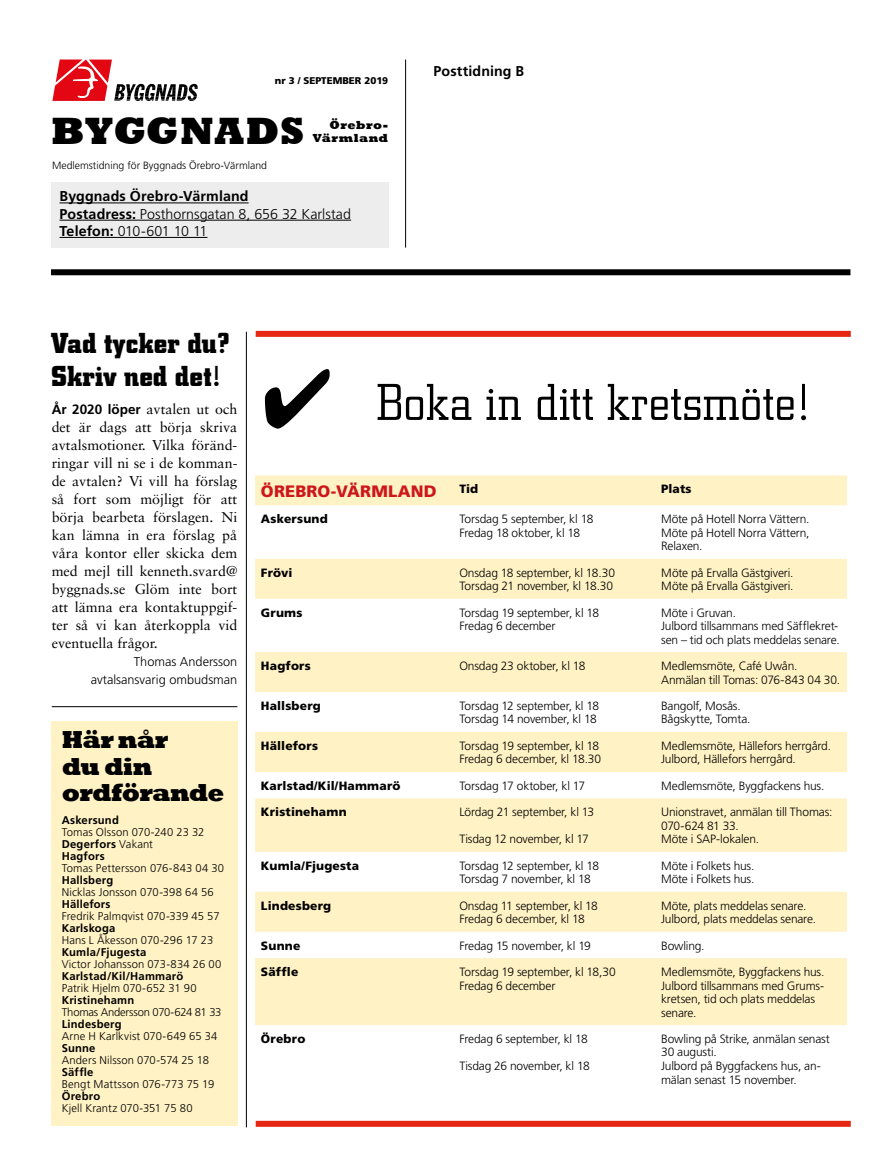
<style>
.page{position:relative;width:893px;height:1170px;background:#fff}
.page>*{position:absolute;margin:0;border:0;box-sizing:border-box;transform-origin:0 0}
.t1{font:300 51px "City";letter-spacing:.02em;color:#000}
.t2{font:800 39px "Rockwell";letter-spacing:.015em;color:#000}
.t3{font:700 28.5px/33px "City";letter-spacing:.01em;color:#000}
.t4{font:800 25.2px/26.2px "Rockwell";letter-spacing:-.025em;color:#000}
.t5{font:900 16.5px "Frutiger";letter-spacing:.01em;color:#cd171a}
.t6{font:14.25px/18px "Sabon";color:#000;text-align:justify}
.t7{font:700 14.25px/17.2px "Frutiger";letter-spacing:.01em;color:#000}
.t8{font:300 12.75px/18px "Frutiger";color:#000;text-align:right}
.t9{font:300 12px/13.5px "Frutiger";letter-spacing:-.015em;color:#000}
.t10{font:900 12px "Frutiger";letter-spacing:.015em;color:#000}
.t11{font:800 12px/12.6px "Rockwell";letter-spacing:.045em;color:#000;text-align:right}
.t12{font:300 11.25px/12px "Frutiger";letter-spacing:.01em;color:#000}
.t13{font:700 11.25px "Frutiger";letter-spacing:.015em;color:#000}
.t14{font:300 11.25px "Frutiger";letter-spacing:-.02em;color:#000}
.t15{font:300 10.5px "Frutiger";color:#000}
.t16{font:900 9.75px "Frutiger";color:#000}
.s1{font-weight:300}
.s2{font-family:"Frutiger";font-weight:700;font-size:13.5px}
.s3{font-weight:700}
</style>
<div class="page">
<div style="left:51px;top:182px;width:337px;height:65px;background:#ededed"></div>
<hr style="left:60px;top:202px;width:189px;height:1px;background:#000">
<hr style="left:60px;top:220px;width:291px;height:1px;background:#000">
<hr style="left:60px;top:237px;width:147px;height:1px;background:#000">
<hr style="left:405px;top:60px;width:1px;height:187px;background:#000">
<div style="left:51px;top:269px;width:799px;height:6px;background:#000"></div>
<svg style="left:255px;top:475px;width:592px;height:549px;fill:#fff2c4"></svg>
<svg style="left:265px;top:369px;width:65px;height:59px"></svg>
<div style="left:256px;top:1120px;width:595px;height:6px;background:#e52713"></div>
<div style="left:256px;top:331px;width:595px;height:6px;background:#e52713"></div>
<svg style="left:52px;top:59px;width:146px;height:42px"></svg>
<div style="left:51px;top:721px;width:186px;height:404px;background:#fff2c4"></div>
<hr style="left:246px;top:332px;width:1px;height:795px;background:#000">
<hr style="left:52px;top:706px;width:185px;height:1px;background:#000">
<p class="t16" style="left:275px;top:75px;width:115px">nr 3 / SEPTEMBER 2019</p>
<h2 class="t2" style="left:51px;top:108px;width:255px">BYGGNADS</h2>
<p class="t11" style="left:313px;top:119px;width:77px">Örebro-<br>Värmland</p>
<p class="t15" style="left:52px;top:159px;width:216px">Medlemstidning för Byggnads Örebro-Värmland</p>
<p class="t7" style="left:60px;top:188px;width:293px">Byggnads Örebro-Värmland<br>Postadress: <span class="s1">Posthornsgatan 8, 656 32 Karlstad<br></span>Telefon: <span class="s1">010-601 10 11</span></p>
<p class="t7" style="left:434px;top:62px;width:92px">Posttidning B</p>
<h3 class="t3" style="left:51px;top:327px;width:180px">Vad tycker du?<br>Skriv ned det!</h3>
<p class="t6" style="left:52px;top:400px;width:187px"><span class="s2">År 2020 löper</span> avtalen ut och det är dags att börja skriva avtalsmotioner. Vilka föränd&shy;ringar vill ni se i de komman&shy;de avtalen? Vi vill ha förslag så fort som möjligt för att börja bearbeta förslagen. Ni kan lämna in era förslag på våra kontor eller skicka dem med mejl till kenneth.svard@ byggnads.se Glöm inte bort att lämna era kontaktuppgif&shy;ter så vi kan återkoppla vid eventuella frågor.</p>
<p class="t8" style="left:91px;top:653px;width:148px">Thomas Andersson avtalsansvarig ombudsman</p>
<h3 class="t4" style="left:62px;top:727px;width:164px">Här når<br>du din ordförande</h3>
<p class="t13" style="left:62px;top:813px;width:59px">Askersund</p>
<p class="t12" style="left:62px;top:825px;width:144px">Tomas Olsson 070-240 23 32<br><span class="s3">Degerfors</span> Vakant<br><span class="s3">Hagfors</span></p>
<p class="t12" style="left:62px;top:861px;width:164px">Tomas Pettersson 076-843 04 30</p>
<p class="t13" style="left:62px;top:873px;width:53px">Hallsberg</p>
<p class="t12" style="left:62px;top:885px;width:154px">Nicklas Jonsson 070-398 64 56</p>
<p class="t13" style="left:62px;top:897px;width:50px">Hällefors</p>
<p class="t12" style="left:62px;top:909px;width:159px">Fredrik Palmqvist 070-339 45 57</p>
<p class="t13" style="left:62px;top:921px;width:55px">Karlskoga</p>
<p class="t12" style="left:62px;top:933px;width:153px">Hans L Åkesson 070-296 17 23</p>
<p class="t13" style="left:62px;top:945px;width:86px">Kumla/Fjugesta</p>
<p class="t12" style="left:62px;top:957px;width:161px">Victor Johansson 073-834 26 00</p>
<p class="t13" style="left:62px;top:969px;width:123px">Karlstad/Kil/Hammarö</p>
<p class="t12" style="left:62px;top:981px;width:136px">Patrik Hjelm 070-652 31 90</p>
<p class="t13" style="left:62px;top:993px;width:74px">Kristinehamn</p>
<p class="t14" style="left:62px;top:1005px;width:161px">Thomas Andersson 070-624 81 33</p>
<p class="t13" style="left:62px;top:1017px;width:61px">Lindesberg</p>
<p class="t12" style="left:62px;top:1029px;width:157px">Arne H Karlkvist 070-649 65 34</p>
<p class="t13" style="left:62px;top:1041px;width:35px">Sunne</p>
<p class="t12" style="left:62px;top:1053px;width:149px">Anders Nilsson 070-574 25 18</p>
<p class="t13" style="left:62px;top:1065px;width:33px">Säffle</p>
<p class="t12" style="left:62px;top:1077px;width:154px">Bengt Mattsson 076-773 75 19</p>
<p class="t13" style="left:62px;top:1089px;width:40px">Örebro</p>
<p class="t12" style="left:62px;top:1101px;width:132px">Kjell Krantz 070-351 75 80</p>
<h1 class="t1" style="left:377px;top:374px;width:433px">Boka in ditt kretsmöte!</h1>
<h3 class="t5" style="left:261px;top:481px;width:177px">ÖREBRO-VÄRMLAND</h3>
<p class="t10" style="left:459px;top:482px;width:20px">Tid</p>
<p class="t10" style="left:661px;top:482px;width:32px">Plats</p>
<p class="t10" style="left:261px;top:511px;width:68px">Askersund</p>
<p class="t9" style="left:459px;top:512px;width:135px">Torsdag 5 september, kl 18<br>Fredag 18 oktober, kl 18</p>
<p class="t9" style="left:661px;top:512px;width:150px;text-align:justify">Möte på Hotell Norra Vättern.<br>Möte på Hotell Norra Vättern, Relaxen.</p>
<p class="t10" style="left:261px;top:565px;width:33px">Frövi</p>
<p class="t9" style="left:459px;top:565px;width:157px">Onsdag 18 september, kl 18.30<br>Torsdag 21 november, kl 18.30</p>
<p class="t9" style="left:661px;top:565px;width:134px">Möte på Ervalla Gästgiveri.<br>Möte på Ervalla Gästgiveri.</p>
<p class="t10" style="left:261px;top:605px;width:43px">Grums</p>
<p class="t9" style="left:459px;top:605px;width:141px">Torsdag 19 september, kl 18<br>Fredag 6 december</p>
<p class="t9" style="left:661px;top:605px;width:180px">Möte i Gruvan.<br>Julbord tillsammans med Säfflekret&shy;sen – tid och plats meddelas senare.</p>
<p class="t10" style="left:261px;top:658px;width:51px">Hagfors</p>
<p class="t9" style="left:459px;top:659px;width:128px">Onsdag 23 oktober, kl 18</p>
<p class="t9" style="left:661px;top:659px;width:181px">Medlemsmöte, Café Uwån.<br>Anmälan till Tomas: 076-843 04 30.</p>
<p class="t10" style="left:261px;top:698px;width:61px">Hallsberg</p>
<p class="t9" style="left:459px;top:699px;width:141px">Torsdag 12 september, kl 18<br>Torsdag 14 november, kl 18</p>
<p class="t9" style="left:661px;top:699px;width:91px">Bangolf, Mosås.<br>Bågskytte, Tomta.</p>
<p class="t10" style="left:261px;top:738px;width:59px">Hällefors</p>
<p class="t9" style="left:459px;top:739px;width:143px">Torsdag 19 september, kl 18<br>Fredag 6 december, kl 18.30</p>
<p class="t9" style="left:661px;top:739px;width:171px">Medlemsmöte, Hällefors herrgård.<br>Julbord, Hällefors herrgård.</p>
<p class="t10" style="left:261px;top:778px;width:141px">Karlstad/Kil/Hammarö</p>
<p class="t9" style="left:459px;top:778px;width:127px">Torsdag 17 oktober, kl 17</p>
<p class="t9" style="left:661px;top:778px;width:165px">Medlemsmöte, Byggfackens hus.</p>
<p class="t10" style="left:261px;top:804px;width:87px">Kristinehamn</p>
<p class="t9" style="left:459px;top:805px;width:136px">Lördag 21 september, kl 13</p>
<p class="t9" style="left:459px;top:832px;width:131px">Tisdag 12 november, kl 17</p>
<p class="t9" style="left:661px;top:805px;width:173px">Unionstravet, anmälan till Thomas:<br>070-624 81 33.<br>Möte i SAP-lokalen.</p>
<p class="t10" style="left:261px;top:858px;width:100px">Kumla/Fjugesta</p>
<p class="t9" style="left:459px;top:858px;width:141px">Torsdag 12 september, kl 18<br>Torsdag 7 november, kl 18</p>
<p class="t9" style="left:661px;top:858px;width:95px">Möte i Folkets hus.<br>Möte i Folkets hus.</p>
<p class="t10" style="left:261px;top:898px;width:72px">Lindesberg</p>
<p class="t9" style="left:459px;top:898px;width:140px">Onsdag 11 september, kl 18<br>Fredag 6 december, kl 18</p>
<p class="t9" style="left:661px;top:898px;width:156px">Möte, plats meddelas senare.<br>Julbord, plats meddelas senare.</p>
<p class="t10" style="left:261px;top:938px;width:41px">Sunne</p>
<p class="t9" style="left:459px;top:938px;width:133px">Fredag 15 november, kl 19</p>
<p class="t9" style="left:661px;top:938px;width:45px">Bowling.</p>
<p class="t10" style="left:261px;top:964px;width:39px">Säffle</p>
<p class="t9" style="left:459px;top:965px;width:158px">Torsdag 19 september, kl 18,30<br>Fredag 6 december</p>
<p class="t9" style="left:661px;top:965px;width:165px">Medlemsmöte, Byggfackens hus.<br>Julbord tillsammans med Grums&shy;kretsen, tid och plats meddelas senare.</p>
<p class="t10" style="left:261px;top:1031px;width:46px">Örebro</p>
<p class="t9" style="left:459px;top:1031px;width:130px">Fredag 6 september, kl 18</p>
<p class="t9" style="left:459px;top:1058px;width:132px">Tisdag 26 november, kl 18</p>
<p class="t9" style="left:661px;top:1031px;width:170px">Bowling på Strike, anmälan senast<br>30 augusti.<br>Julbord på Byggfackens hus, an&shy;mälan senast 15 november.</p>
</div>
